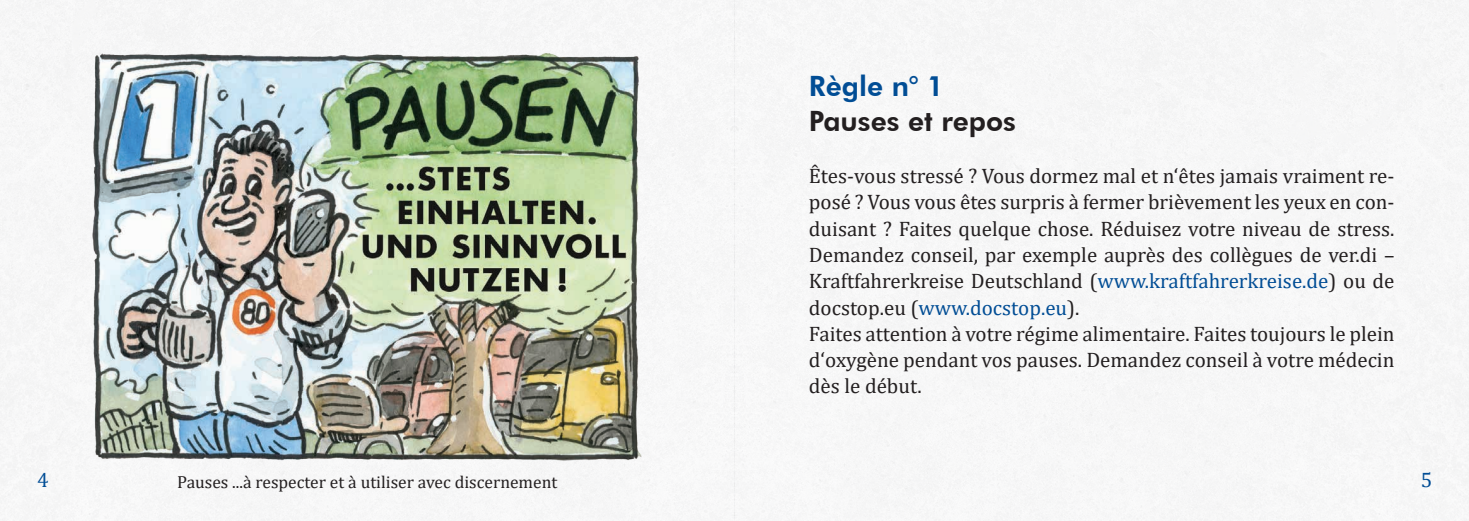
<style>
.page{position:relative;width:1469px;height:521px;background:#fff}
.page>*{position:absolute;margin:0;border:0;box-sizing:border-box;transform-origin:0 0}
.t1{font:800 28px "Futura BT";color:#231f20}
.t2{font:800 28px "Futura BT";color:#014d95}
.t3{font:21px/26.2px "Cambria";color:#231f20}
.t4{font:21px "Cambria";color:#014d95}
.t5{font:17.5px "Cambria";color:#231f20}
.s1{color:#014d95}
</style>
<div class="page">
<img style="left:93px;top:50px;width:549px;height:414px">
<h1 class="t2" style="left:809px;top:69px;width:137px">Règle n° 1</h1>
<h1 class="t1" style="left:809px;top:104px;width:208px">Pauses et repos</h1>
<p class="t3" style="left:809px;top:163px;width:587px">Êtes-vous stressé ? Vous dormez mal et n‘êtes jamais vraiment re&shy;posé ? Vous vous êtes surpris à fermer brièvement les yeux en con&shy;duisant ? Faites quelque chose. Réduisez votre niveau de stress.<br>Demandez conseil, par exemple auprès des collègues de ver.di – Kraftfahrerkreise Deutschland (<span class="s1">www.kraftfahrerkreise.de</span>) ou de docstop.eu (<span class="s1">www.docstop.eu</span>).<br>Faites attention à votre régime alimentaire. Faites toujours le plein d‘oxygène pendant vos pauses. Demandez conseil à votre médecin dès le début.</p>
<p class="t4" style="left:37px;top:467px;width:13px">4</p>
<p class="t5" style="left:177px;top:471px;width:382px">Pauses ...à respecter et à utiliser avec discernement</p>
<p class="t4" style="left:1420px;top:467px;width:13px">5</p>
</div>
